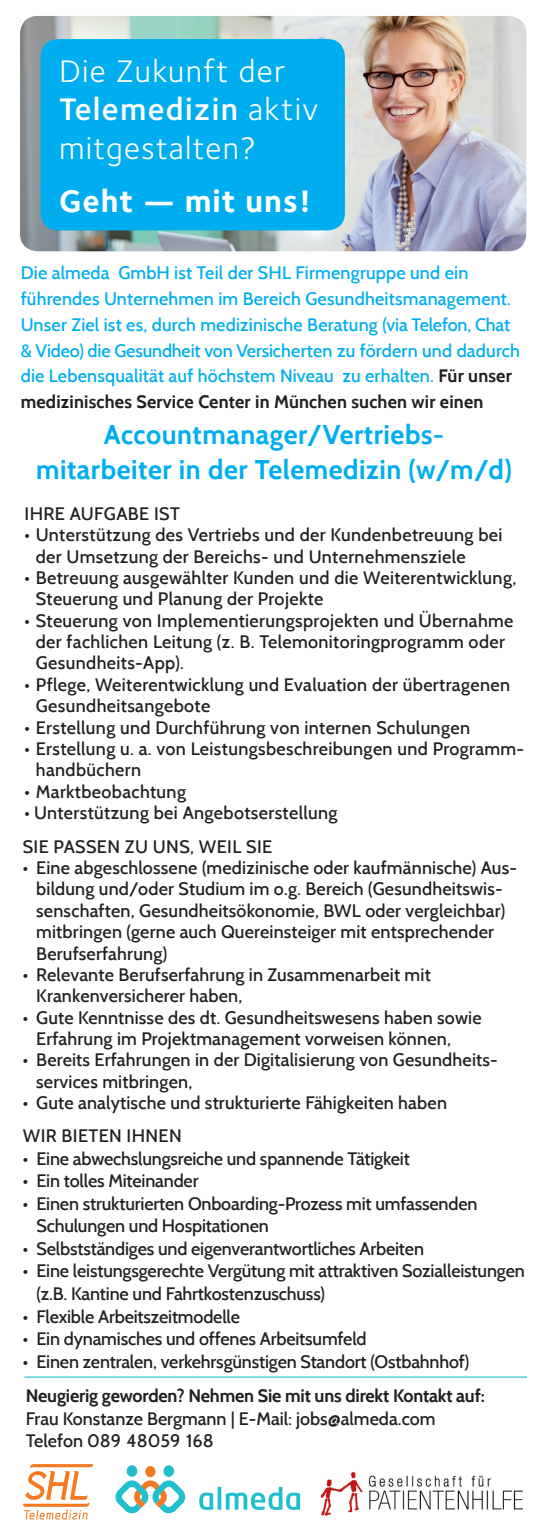
<style>
.page{position:relative;width:549px;height:1531px;background:#fff}
.page>*{position:absolute;margin:0;border:0;box-sizing:border-box;transform-origin:0 0}
.t1{font:32.18px/38px "Foundry Sterling";letter-spacing:.04em;color:#fff}
.t2{font:700 32.18px "Foundry Sterling";letter-spacing:.03em;color:#fff}
.t3{font:700 27px/35.3px "Cabin";letter-spacing:.02em;color:#00aeef;text-align:center}
.t4{font:500 18px/21.4px "Cabin";letter-spacing:.01em;color:#231f20}
.t5{font:500 18px/22.5px "Cabin";letter-spacing:-.01em;color:#231f20}
.t6{font:500 18px/25.9px "Cabin";letter-spacing:.01em;color:#00aeef}
.t7{font:700 18px "Cabin";letter-spacing:-.01em;color:#231f20}
.s1{font-weight:600}
.s2{font-weight:700;color:#231f20}
</style>
<div class="page">
<img style="left:20px;top:16px;width:506px;height:235px">
<hr style="left:24px;top:1376px;width:503px;height:1px;background:#21bece">
<div style="left:41px;top:39px;width:304px;height:191px;background:#00aeef;border-radius:17px"></div>
<svg style="left:23px;top:1464px;width:70px;height:55px"></svg>
<svg style="left:217px;top:1487px;width:4px;height:22px"></svg>
<svg style="left:199px;top:1492px;width:14px;height:18px"></svg>
<svg style="left:226px;top:1487px;width:74px;height:23px"></svg>
<div style="left:145px;top:1466px;width:10px;height:11px;background:#f47921;border-radius:50%"></div>
<div style="left:163px;top:1465px;width:11px;height:12px;background:#21bece;border-radius:50%"></div>
<div style="left:127px;top:1465px;width:10px;height:12px;background:#21bece;border-radius:50%"></div>
<svg style="left:115px;top:1480px;width:71px;height:34px"></svg>
<img style="left:320px;top:1472px;width:203px;height:44px">
<h1 class="t1" style="left:59px;top:53px;width:261px">Die Zukunft der<br><span class="s1">Telemedizin</span> aktiv mitgestalten?</h1>
<h1 class="t2" style="left:59px;top:182px;width:254px">Geht — mit uns!</h1>
<p class="t6" style="left:21px;top:260px;width:500px">Die almeda GmbH ist Teil der SHL Firmengruppe und ein führendes Unternehmen im Bereich Gesundheitsmanagement.<br>Unser Ziel ist es, durch medizinische Beratung (via Telefon, Chat &amp; Video) die Gesundheit von Versicherten zu fördern und dadurch die Lebensqualität auf höchstem Niveau zu erhalten. <span class="s2">Für unser medizinisches Service Center in München suchen wir einen</span></p>
<h2 class="t3" style="left:36px;top:416px;width:477px">Accountmanager/Vertriebs&shy;mitarbeiter in der Telemedizin (w/m/d)</h2>
<p class="t4" style="left:25px;top:503px;width:157px">IHRE AUFGABE IST</p>
<p class="t4" style="left:36px;top:524px;width:468px;text-indent:-11px">• Unterstützung des Vertriebs und der Kundenbetreuung bei der Umsetzung der Bereichs- und Unternehmensziele</p>
<p class="t4" style="left:36px;top:567px;width:482px;text-indent:-11px">• Betreuung ausgewählter Kunden und die Weiterentwicklung,<br>Steuerung und Planung der Projekte</p>
<p class="t4" style="left:36px;top:609px;width:479px;text-indent:-11px">• Steuerung von Implementierungsprojekten und Übernahme der fachlichen Leitung (z. B. Telemonitoringprogramm oder<br>Gesundheits-App).</p>
<p class="t4" style="left:36px;top:674px;width:475px;text-indent:-11px">• Pflege, Weiterentwicklung und Evaluation der übertragenen<br>Gesundheitsangebote</p>
<p class="t4" style="left:25px;top:716px;width:447px">• Erstellung und Durchführung von internen Schulungen</p>
<p class="t4" style="left:36px;top:738px;width:489px;text-indent:-11px">• Erstellung u. a. von Leistungsbeschreibungen und Programm&shy;handbüchern</p>
<p class="t4" style="left:25px;top:780px;width:163px">• Marktbeobachtung</p>
<p class="t4" style="left:25px;top:802px;width:314px">• Unterstützung bei Angebotserstellung</p>
<p class="t4" style="left:23px;top:835px;width:251px">SIE PASSEN ZU UNS, WEIL SIE</p>
<p class="t4" style="left:36px;top:857px;width:482px;text-indent:-14px">• Eine abgeschlossene (medizinische oder kaufmännische) Aus&shy;bildung und/oder Studium im o.g. Bereich (Gesundheitswis&shy;senschaften, Gesundheitsökonomie, BWL oder vergleichbar) mitbringen (gerne auch Quereinsteiger mit entsprechender Berufserfahrung)</p>
<p class="t4" style="left:36px;top:964px;width:396px;text-indent:-14px">• Relevante Berufserfahrung in Zusammenarbeit mit<br>Krankenversicherer haben,</p>
<p class="t4" style="left:36px;top:1006px;width:447px;text-indent:-14px">• Gute Kenntnisse des dt. Gesundheitswesens haben sowie<br>Erfahrung im Projektmanagement vorweisen können,</p>
<p class="t4" style="left:36px;top:1049px;width:463px;text-indent:-14px">• Bereits Erfahrungen in der Digitalisierung von Gesundheits&shy;services mitbringen,</p>
<p class="t4" style="left:23px;top:1092px;width:425px">• Gute analytische und strukturierte Fähigkeiten haben</p>
<p class="t4" style="left:23px;top:1125px;width:160px">WIR BIETEN IHNEN</p>
<p class="t5" style="left:23px;top:1147px;width:388px">• Eine abwechslungsreiche und spannende Tätigkeit</p>
<p class="t5" style="left:23px;top:1170px;width:177px">• Ein tolles Miteinander</p>
<p class="t5" style="left:36px;top:1192px;width:442px;text-indent:-14px">• Einen strukturierten Onboarding-Prozess mit umfassenden<br>Schulungen und Hospitationen</p>
<p class="t5" style="left:23px;top:1237px;width:402px">• Selbstständiges und eigenverantwortliches Arbeiten</p>
<p class="t5" style="left:36px;top:1260px;width:489px;text-indent:-14px">• Eine leistungsgerechte Vergütung mit attraktiven Sozialleistungen (z.B. Kantine und Fahrtkostenzuschuss)</p>
<p class="t5" style="left:23px;top:1305px;width:218px">• Flexible Arbeitszeitmodelle</p>
<p class="t5" style="left:23px;top:1327px;width:345px">• Ein dynamisches und offenes Arbeitsumfeld</p>
<p class="t5" style="left:23px;top:1350px;width:448px">• Einen zentralen, verkehrsgünstigen Standort (Ostbahnhof)</p>
<p class="t7" style="left:26px;top:1385px;width:460px">Neugierig geworden? Nehmen Sie mit uns direkt Kontakt auf:</p>
<p class="t4" style="left:26px;top:1407px;width:411px;line-height:22.5px">Frau Konstanze Bergmann | E-Mail: jobs@almeda.com<br>Telefon 089 48059 168</p>
</div>
